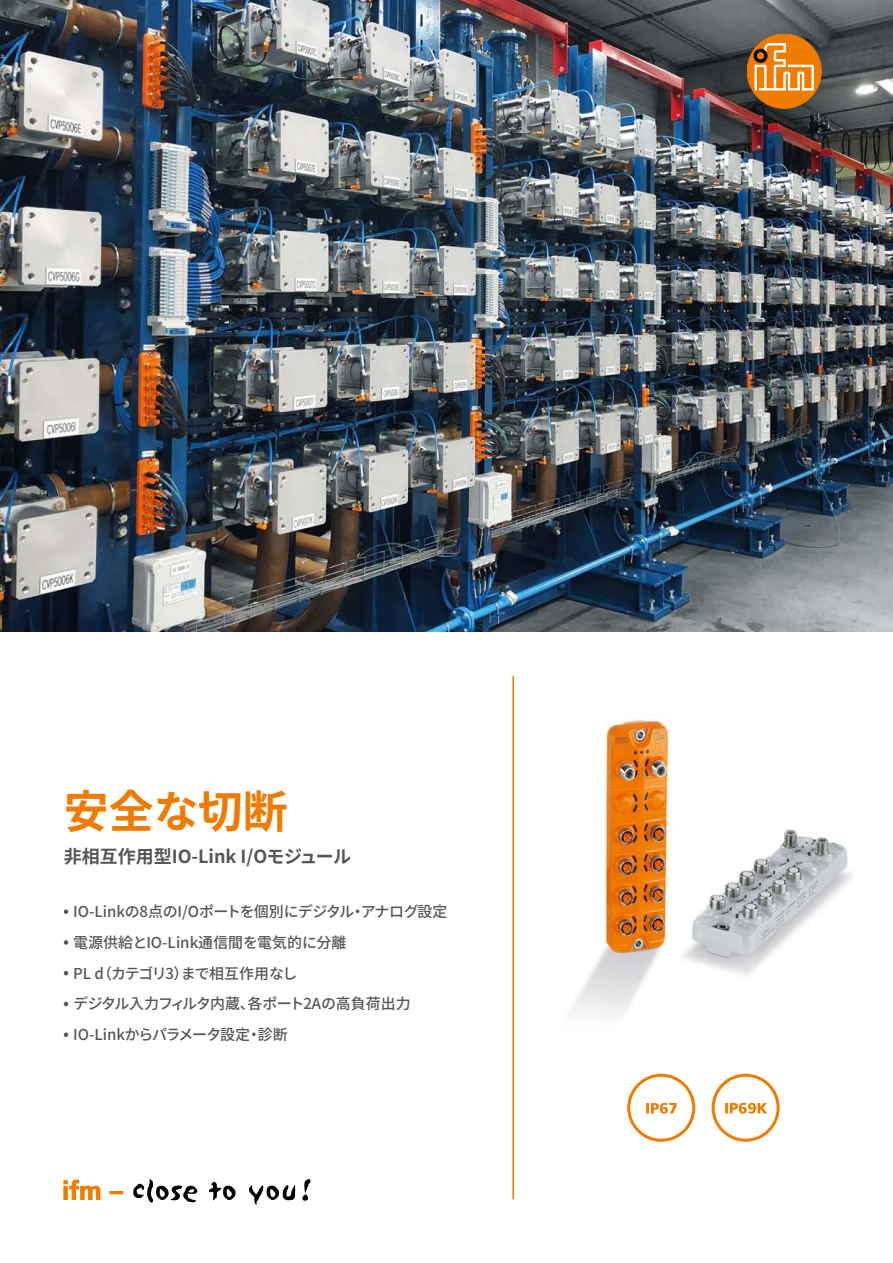
<style>
.page{position:relative;width:893px;height:1263px;background:#fff}
.page>*{position:absolute;margin:0;border:0;box-sizing:border-box;transform-origin:0 0}
.Titel_Headline_30pt{font:700 45px "Source Han Sans";color:#ef7c00}
.Titel_Subheadline_12pt{font:700 18px "Source Han Sans";color:#565656}
.Features{font:500 15px "Source Han Sans";letter-spacing:-.015em;color:#565656}
.Features-2{font:500 15px "Source Han Sans";letter-spacing:-.035em;color:#565656}
.Features-3{font:500 15px "Source Han Sans";letter-spacing:-.065em;color:#565656}
</style>
<div class="page">
<img style="left:572px;top:720px;width:280px;height:295px">
<img style="left:0;top:0;width:893px;height:631px">
<svg style="left:64px;top:1180px;width:36px;height:20px"></svg>
<svg style="left:110px;top:1191px;width:13px;height:3px"></svg>
<svg style="left:133px;top:1179px;width:64px;height:24px"></svg>
<svg style="left:209px;top:1182px;width:27px;height:18px"></svg>
<svg style="left:249px;top:1185px;width:46px;height:19px"></svg>
<svg style="left:302px;top:1179px;width:8px;height:22px"></svg>
<hr style="left:512px;top:676px;width:2px;height:523px;background:#ef7c00">
<div style="left:747px;top:34px;width:74px;height:74px;background:#ef7c00;border-radius:50%"></div>
<div style="left:747px;top:34px;width:74px;height:74px;border:1px solid #ef7c00;border-radius:50%"></div>
<svg style="left:754px;top:43px;width:60px;height:47px"></svg>
<svg style="left:64px;top:909px;width:4px;height:5px"></svg>
<svg style="left:64px;top:940px;width:4px;height:5px"></svg>
<svg style="left:64px;top:971px;width:4px;height:4px"></svg>
<svg style="left:64px;top:1002px;width:4px;height:4px"></svg>
<svg style="left:64px;top:1032px;width:4px;height:5px"></svg>
<svg style="left:627px;top:1074px;width:68px;height:68px"></svg>
<svg style="left:712px;top:1074px;width:68px;height:68px"></svg>
<p class="Titel_Headline_30pt" style="left:64px;top:786px;width:226px">安全な切断</p>
<p class="Titel_Subheadline_12pt" style="left:64px;top:847px;width:289px">非相互作用型IO-Link I/Oモジュール</p>
<p class="Features" style="left:73px;top:903px;width:376px">IO-Linkの8点のI/Oポートを個別にデジタル・アナログ設定</p>
<p class="Features" style="left:73px;top:934px;width:275px">電源供給とIO-Link通信間を電気的に分離</p>
<p class="Features-3" style="left:73px;top:965px;width:226px">PL d（カテゴリ3）まで相互作用なし</p>
<p class="Features" style="left:73px;top:995px;width:339px">デジタル入力フィルタ内蔵、各ポート2Aの高負荷出力</p>
<p class="Features-2" style="left:73px;top:1026px;width:216px">IO-Linkからパラメータ設定・診断</p>
</div>
